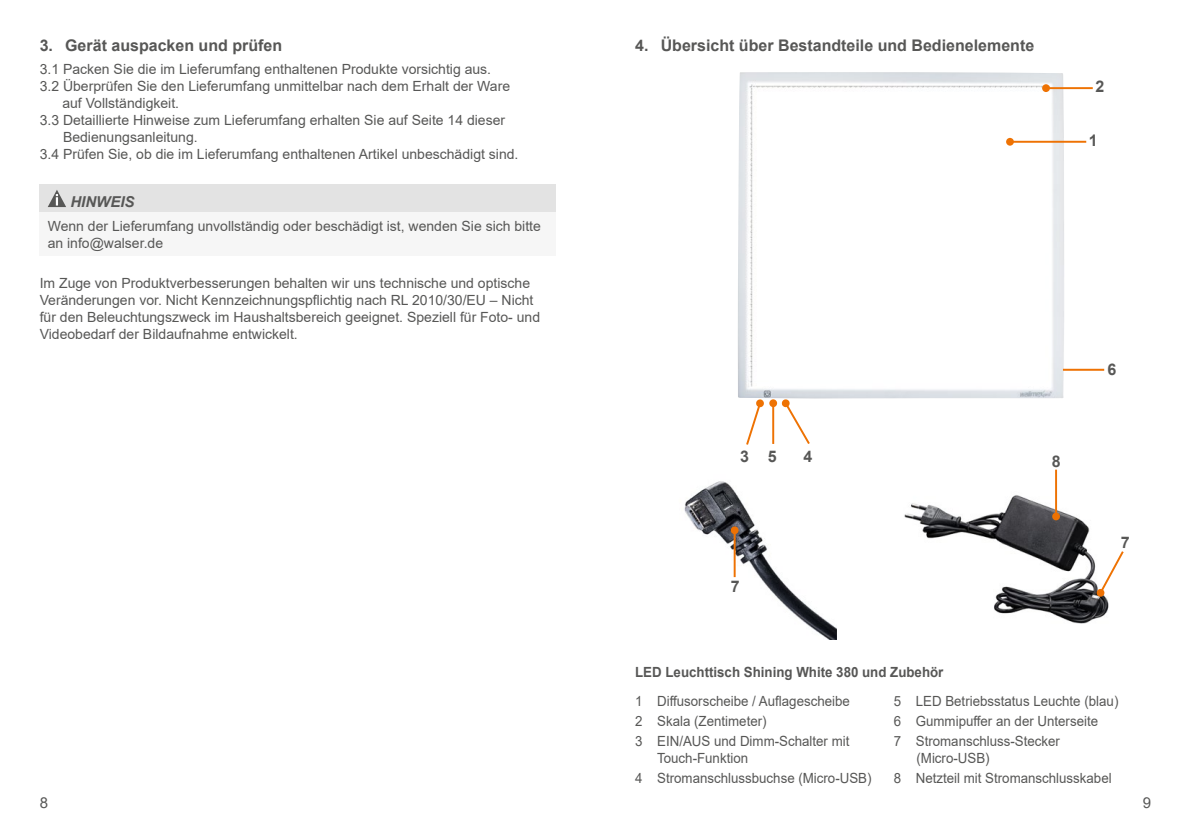
<style>
.page{position:relative;width:1191px;height:840px;background:#fff}
.page>*{position:absolute;margin:0;border:0;box-sizing:border-box;transform-origin:0 0}
.t1{font:700 16px "Arial";color:#575756}
.t2{font:italic 700 15px "Arial";color:#575756}
.t3{font:15px "Arial";color:#575756}
.t4{font:14px/17px "Arial";color:#575756}
.t5{font:14px/19.8px "Arial";color:#575756;scale:.95 1}
.t6{font:700 14px "Arial";color:#575756;scale:.95 1}
</style>
<div class="page">
<div style="left:40px;top:184px;width:516px;height:28px;background:#e3e3e3"></div>
<div style="left:40px;top:212px;width:516px;height:44px;background:#f6f6f6"></div>
<svg style="left:48px;top:190px;width:18px;height:17px"></svg>
<img style="left:738px;top:72px;width:326px;height:326px">
<img style="left:684px;top:481px;width:152px;height:158px">
<img style="left:904px;top:470px;width:205px;height:154px">
<hr style="left:1010px;top:141px;width:76px;height:2px;background:#ee7203">
<div style="left:1006px;top:138px;width:8px;height:8px;background:#ee7203;border-radius:50%"></div>
<hr style="left:1046px;top:87px;width:46px;height:2px;background:#ee7203">
<div style="left:1042px;top:84px;width:8px;height:8px;background:#ee7203;border-radius:50%"></div>
<hr style="left:772px;top:403px;width:2px;height:40px;background:#ee7203">
<div style="left:769px;top:399px;width:8px;height:8px;background:#ee7203;border-radius:50%"></div>
<svg style="left:746px;top:399px;width:18px;height:46px"></svg>
<hr style="left:733px;top:530px;width:2px;height:46px;background:#ee7203">
<div style="left:730px;top:526px;width:8px;height:8px;background:#ee7203;border-radius:50%"></div>
<hr style="left:1055px;top:469px;width:2px;height:47px;background:#ee7203">
<div style="left:1052px;top:512px;width:8px;height:8px;background:#ee7203;border-radius:50%"></div>
<svg style="left:1096px;top:548px;width:28px;height:49px"></svg>
<hr style="left:1063px;top:368px;width:41px;height:2px;background:#ee7203">
<svg style="left:781px;top:398px;width:30px;height:46px"></svg>
<p class="t1" style="left:40px;top:34px;width:244px">3. Gerät auspacken und prüfen</p>
<p class="t4" style="left:40px;top:60px;width:453px">3.1 Packen Sie die im Lieferumfang enthaltenen Produkte vorsichtig aus.</p>
<p class="t4" style="left:40px;top:77px;width:472px">3.2 Überprüfen Sie den Lieferumfang unmittelbar nach dem Erhalt der Ware</p>
<p class="t4" style="left:62px;top:94px;width:118px">auf Vollständigkeit.</p>
<p class="t4" style="left:40px;top:111px;width:467px">3.3 Detaillierte Hinweise zum Lieferumfang erhalten Sie auf Seite 14 dieser</p>
<p class="t4" style="left:63px;top:128px;width:136px">Bedienungsanleitung.</p>
<p class="t4" style="left:40px;top:145px;width:480px">3.4 Prüfen Sie, ob die im Lieferumfang enthaltenen Artikel unbeschädigt sind.</p>
<p class="t2" style="left:70px;top:192px;width:66px">HINWEIS</p>
<p class="t4" style="left:48px;top:217px;width:495px">Wenn der Lieferumfang unvollständig oder beschädigt ist, wenden Sie sich bitte an info@walser.de</p>
<p class="t4" style="left:40px;top:274px;width:502px">Im Zuge von Produktverbesserungen behalten wir uns technische und optische Veränderungen vor. Nicht Kennzeichnungspflichtig nach RL 2010/30/EU – Nicht für den Beleuchtungszweck im Haushaltsbereich geeignet. Speziell für Foto- und Videobedarf der Bildaufnahme entwickelt.</p>
<p class="t1" style="left:635px;top:34px;width:400px">4. Übersicht über Bestandteile und Bedienelemente</p>
<p class="t1" style="left:1095px;top:75px;width:10px">2</p>
<p class="t1" style="left:1089px;top:129px;width:10px">1</p>
<p class="t1" style="left:740px;top:444px;width:38px">3 5</p>
<p class="t1" style="left:803px;top:444px;width:10px">4</p>
<p class="t1" style="left:730px;top:574px;width:10px">7</p>
<p class="t1" style="left:1051px;top:450px;width:10px">8</p>
<p class="t1" style="left:1107px;top:358px;width:10px">6</p>
<p class="t1" style="left:1120px;top:531px;width:11px">7</p>
<p class="t6" style="left:635px;top:661px;width:326px">LED Leuchttisch Shining White 380 und Zubehör</p>
<p class="t5" style="left:635px;top:691px;width:227px">1 Diffusorscheibe / Auflagescheibe<br>2 Skala (Zentimeter)<br>3 EIN/AUS und Dimm-Schalter mit</p>
<p class="t5" style="left:635px;top:747px;width:250px;text-indent:22px">Touch-Funktion<br>4 Stromanschlussbuchse (Micro-USB)</p>
<p class="t5" style="left:893px;top:691px;width:238px">5 LED Betriebsstatus Leuchte (blau)<br>6 Gummipuffer an der Unterseite<br>7 Stromanschluss-Stecker</p>
<p class="t5" style="left:893px;top:747px;width:231px;text-indent:23px">(Micro-USB)<br>8 Netzteil mit Stromanschlusskabel</p>
<p class="t3" style="left:40px;top:792px;width:10px">8</p>
<p class="t3" style="left:1143px;top:792px;width:10px">9</p>
</div>
